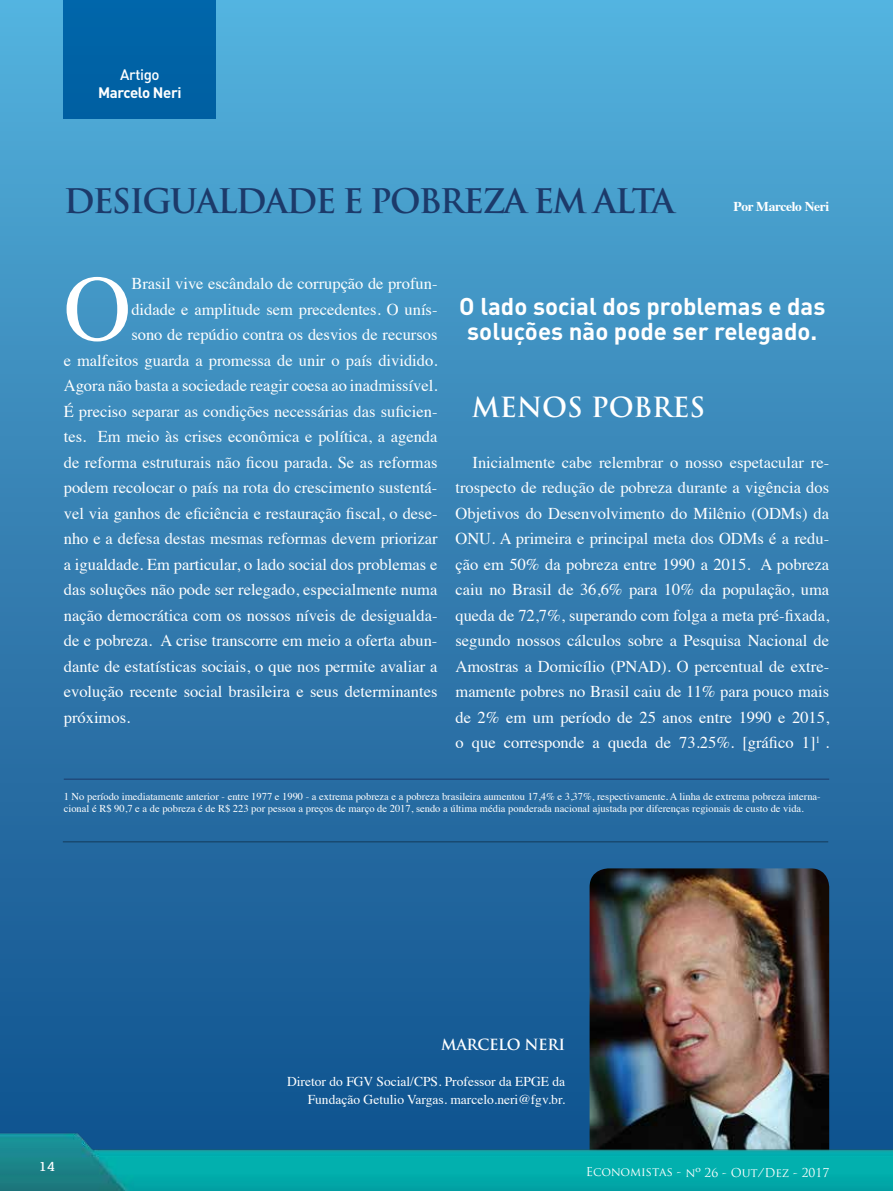
<style>
.page{position:relative;width:893px;height:1191px;background:#fff}
.page>*{position:absolute;margin:0;border:0;box-sizing:border-box;transform-origin:0 0}
.t1{font:93.6px "Times";color:#fff}
.t2{font:700 33px "Trajan Pro";letter-spacing:-.05em;color:#1c3a6a}
.t3{font:700 27px "Trajan Pro";color:#fff}
.t4{font:700 24px/25.5px "DIN Pro";color:#fff;text-align:center}
.t5{font:16.5px/25.5px "Times";color:#fff;text-align:justify}
.t6{font:700 15px "DIN Pro";letter-spacing:-.025em;color:#fff}
.t7{font:700 15px "Trajan Pro";letter-spacing:-.025em;color:#fff}
.t8{font:500 15px "DIN Pro";letter-spacing:-.025em;color:#fff}
.t9{font:13.5px/18px "Times";color:#fff;text-align:right}
.t10{font:700 13.5px "Times";letter-spacing:-.025em;color:#fff}
.t11{font:13.5px "Kefa";color:#fff}
.t12{font:12px "Trajan Pro";letter-spacing:-.005em;color:#fff}
.t13{font:10.5px/12px "Times";color:#fff}
</style>
<div class="page">
<div style="left:0;top:0;width:893px;height:1191px;background:linear-gradient(to bottom,#55b0db,#0f4b88)"></div>
<div style="left:64px;top:0;width:152px;height:119px;background:#0062a5"></div>
<img style="left:590px;top:868px;width:239px;height:255px">
<hr style="left:63px;top:841px;width:765px;height:1px;background:#808285">
<hr style="left:64px;top:778px;width:765px;height:1px;background:#1c3a6a">
<img style="left:0;top:1123px;width:893px;height:68px">
<p class="t8" style="left:120px;top:64px;width:41px">Artigo</p>
<p class="t6" style="left:98px;top:82px;width:85px">Marcelo Neri</p>
<h2 class="t2" style="left:64px;top:180px;width:612px">DESIGUALDADE E POBREZA EM ALTA</h2>
<p class="t10" style="left:733px;top:194px;width:97px">Por Marcelo Neri</p>
<h1 class="t1" style="left:64px;top:221px;width:69px">O</h1>
<p class="t5" style="left:131px;top:269px;width:308px">Brasil vive escândalo de corrupção de profun-</p>
<p class="t5" style="left:131px;top:295px;width:308px">didade e amplitude sem precedentes. O unís-</p>
<p class="t5" style="left:131px;top:320px;width:308px">sono de repúdio contra os desvios de recursos</p>
<p class="t5" style="left:64px;top:346px;width:375px">e malfeitos guarda a promessa de unir o país dividido.</p>
<p class="t5" style="left:64px;top:371px;width:375px">Agora não basta a sociedade reagir coesa ao inadmissível.</p>
<p class="t5" style="left:64px;top:397px;width:375px">É preciso separar as condições necessárias das suficien-</p>
<p class="t5" style="left:64px;top:422px;width:375px">tes. Em meio às crises econômica e política, a agenda</p>
<p class="t5" style="left:64px;top:448px;width:375px">de reforma estruturais não ficou parada. Se as reformas</p>
<p class="t5" style="left:64px;top:473px;width:375px">podem recolocar o país na rota do crescimento sustentá-</p>
<p class="t5" style="left:64px;top:499px;width:375px">vel via ganhos de eficiência e restauração fiscal, o dese-</p>
<p class="t5" style="left:64px;top:524px;width:375px">nho e a defesa destas mesmas reformas devem priorizar</p>
<p class="t5" style="left:64px;top:550px;width:375px">a igualdade. Em particular, o lado social dos problemas e</p>
<p class="t5" style="left:64px;top:575px;width:375px">das soluções não pode ser relegado, especialmente numa</p>
<p class="t5" style="left:64px;top:601px;width:375px">nação democrática com os nossos níveis de desigualda-</p>
<p class="t5" style="left:64px;top:626px;width:375px">de e pobreza. A crise transcorre em meio a oferta abun-</p>
<p class="t5" style="left:64px;top:652px;width:375px">dante de estatísticas sociais, o que nos permite avaliar a</p>
<p class="t5" style="left:64px;top:677px;width:375px">evolução recente social brasileira e seus determinantes</p>
<p class="t5" style="left:64px;top:703px;width:68px">próximos.</p>
<h3 class="t4" style="left:459px;top:292px;width:368px">O lado social dos problemas e das soluções não pode ser relegado.</h3>
<h3 class="t3" style="left:472px;top:390px;width:235px">MENOS POBRES</h3>
<p class="t5" style="left:455px;top:448px;width:375px;text-indent:17px">Inicialmente cabe relembrar o nosso espetacular re&shy;trospecto de redução de pobreza durante a vigência dos Objetivos do Desenvolvimento do Milênio (ODMs) da ONU. A primeira e principal meta dos ODMs é a redu&shy;ção em 50% da pobreza entre 1990 a 2015. A pobreza caiu no Brasil de 36,6% para 10% da população, uma queda de 72,7%, superando com folga a meta pré-fixada, segundo nossos cálculos sobre a Pesquisa Nacional de Amostras a Domicílio (PNAD). O percentual de extre&shy;mamente pobres no Brasil caiu de 11% para pouco mais de 2% em um período de 25 anos entre 1990 e 2015, o que corresponde a queda de 73.25%. [gráfico 1]<sup>1</sup> .</p>
<p class="t13" style="left:64px;top:790px;width:758px">1 No período imediatamente anterior - entre 1977 e 1990 - a extrema pobreza e a pobreza brasileira aumentou 17,4% e 3,37%, respectivamente. A linha de extrema pobreza interna&shy;cional é R$ 90,7 e a de pobreza é de R$ 223 por pessoa a preços de março de 2017, sendo a última média ponderada nacional ajustada por diferenças regionais de custo de vida.</p>
<p class="t11" style="left:39px;top:1157px;width:18px">14</p>
<p class="t7" style="left:441px;top:1035px;width:126px">MARCELO NERI</p>
<p class="t9" style="left:287px;top:1071px;width:280px">Diretor do FGV Social/CPS. Professor da EPGE da<br>Fundação Getulio Vargas. marcelo.neri@fgv.br.</p>
<p class="t12" style="left:586px;top:1164px;width:245px">Economistas - nº 26 - Out/Dez - 2017</p>
</div>
